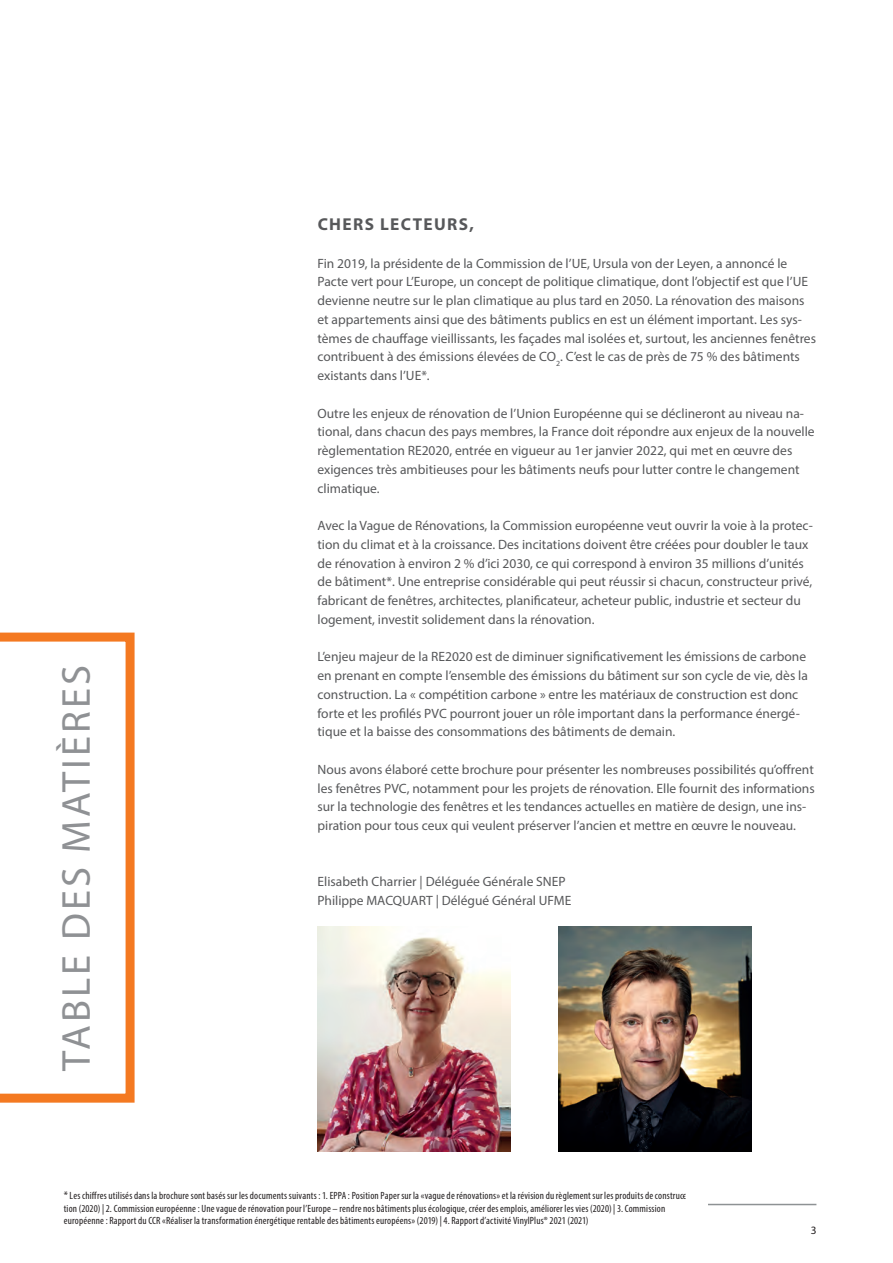
<style>
.page{position:relative;width:893px;height:1263px;background:#fff}
.page>*{position:absolute;margin:0;border:0;box-sizing:border-box;transform-origin:0 0}
.Themen{font:40.5px "Myriad Pro";letter-spacing:.08em;color:#8f9194}
.Headline_11_5pt{font:700 17.25px "Myriad Pro";letter-spacing:.08em;color:#57585a}
.Fliesstext{font:13.5px/18.8px "Myriad Pro";color:#57585a}
.t1{font:11.25px "Myriad Pro";color:#231f20}
.Bildnachweis{font:condensed 10.5px/12.6px "Myriad Pro";letter-spacing:.015em;color:#231f20}
.s1{font-size:11.25px}
</style>
<div class="page">
<hr style="left:708px;top:1204px;width:108px;height:1px;background:#8e9294">
<svg style="left:0;top:633px;width:135px;height:470px"></svg>
<img style="left:317px;top:927px;width:194px;height:225px">
<img style="left:558px;top:927px;width:193px;height:225px">
<p class="Themen" style="left:51px;top:1070px;width:407px;rotate:-90deg">TABLE DES MATIÈRES</p>
<p class="Headline_11_5pt" style="left:318px;top:213px;width:158px">CHERS LECTEURS,</p>
<p class="Fliesstext" style="left:317px;top:253px;width:500px">Fin 2019, la présidente de la Commission de l’UE, Ursula von der Leyen, a annoncé le Pacte vert pour L’Europe, un concept de politique climatique, dont l’objectif est que l’UE devienne neutre sur le plan climatique au plus tard en 2050. La rénovation des maisons et appartements ainsi que des bâtiments publics en est un élément important. Les sys&shy;tèmes de chauffage vieillissants, les façades mal isolées et, surtout, les anciennes fenêtres contribuent à des émissions élevées de CO<sub>2</sub>. C’est le cas de près de 75 % des bâtiments existants dans l’UE*.</p>
<p class="Fliesstext" style="left:317px;top:403px;width:499px">Outre les enjeux de rénovation de l’Union Européenne qui se déclineront au niveau na&shy;tional, dans chacun des pays membres, la France doit répondre aux enjeux de la nouvelle règlementation RE2020, entrée en vigueur au 1er janvier 2022, qui met en œuvre des exigences très ambitieuses pour les bâtiments neufs pour lutter contre le changement climatique.</p>
<p class="Fliesstext" style="left:317px;top:516px;width:497px">Avec la Vague de Rénovations, la Commission européenne veut ouvrir la voie à la protec&shy;tion du climat et à la croissance. Des incitations doivent être créées pour doubler le taux de rénovation à environ 2 % d’ici 2030, ce qui correspond à environ 35 millions d’unités de bâtiment*. Une entreprise considérable qui peut réussir si chacun, constructeur privé, fabricant de fenêtres, architectes, planificateur, acheteur public, industrie et secteur du logement, investit solidement dans la rénovation.</p>
<p class="Fliesstext" style="left:317px;top:647px;width:492px">L’enjeu majeur de la RE2020 est de diminuer significativement les émissions de carbone en prenant en compte l’ensemble des émissions du bâtiment sur son cycle de vie, dès la construction. La « compétition carbone » entre les matériaux de construction est donc forte et les profilés PVC pourront jouer un rôle important dans la performance énergé&shy;tique et la baisse des consommations des bâtiments de demain.</p>
<p class="Fliesstext" style="left:317px;top:760px;width:499px">Nous avons élaboré cette brochure pour présenter les nombreuses possibilités qu’offrent les fenêtres PVC, notamment pour les projets de rénovation. Elle fournit des informations sur la technologie des fenêtres et les tendances actuelles en matière de design, une ins&shy;piration pour tous ceux qui veulent préserver l’ancien et mettre en œuvre le nouveau.</p>
<p class="Fliesstext" style="left:317px;top:872px;width:250px">Elisabeth Charrier | Déléguée Générale SNEP</p>
<p class="Fliesstext" style="left:317px;top:891px;width:255px">Philippe MACQUART | Délégué Général UFME</p>
<p class="Bildnachweis" style="left:64px;top:1189px;width:624px"><span class="s1">*</span>Les chiffres utilisés dans la brochure sont basés sur les documents suivants : 1. EPPA : Position Paper sur la «vague de rénovations» et la révision du règlement sur les produits de construc&shy;tion (2020) | 2. Commission européenne : Une vague de rénovation pour l’Europe – rendre nos bâtiments plus écologique, créer des emplois, améliorer les vies (2020) | 3. Commission européenne : Rapport du CCR «Réaliser la transformation énergétique rentable des bâtiments européens» (2019) | 4. Rapport d’activité VinylPlus® 2021 (2021)</p>
<p class="t1" style="left:811px;top:1223px;width:7px">3</p>
</div>
